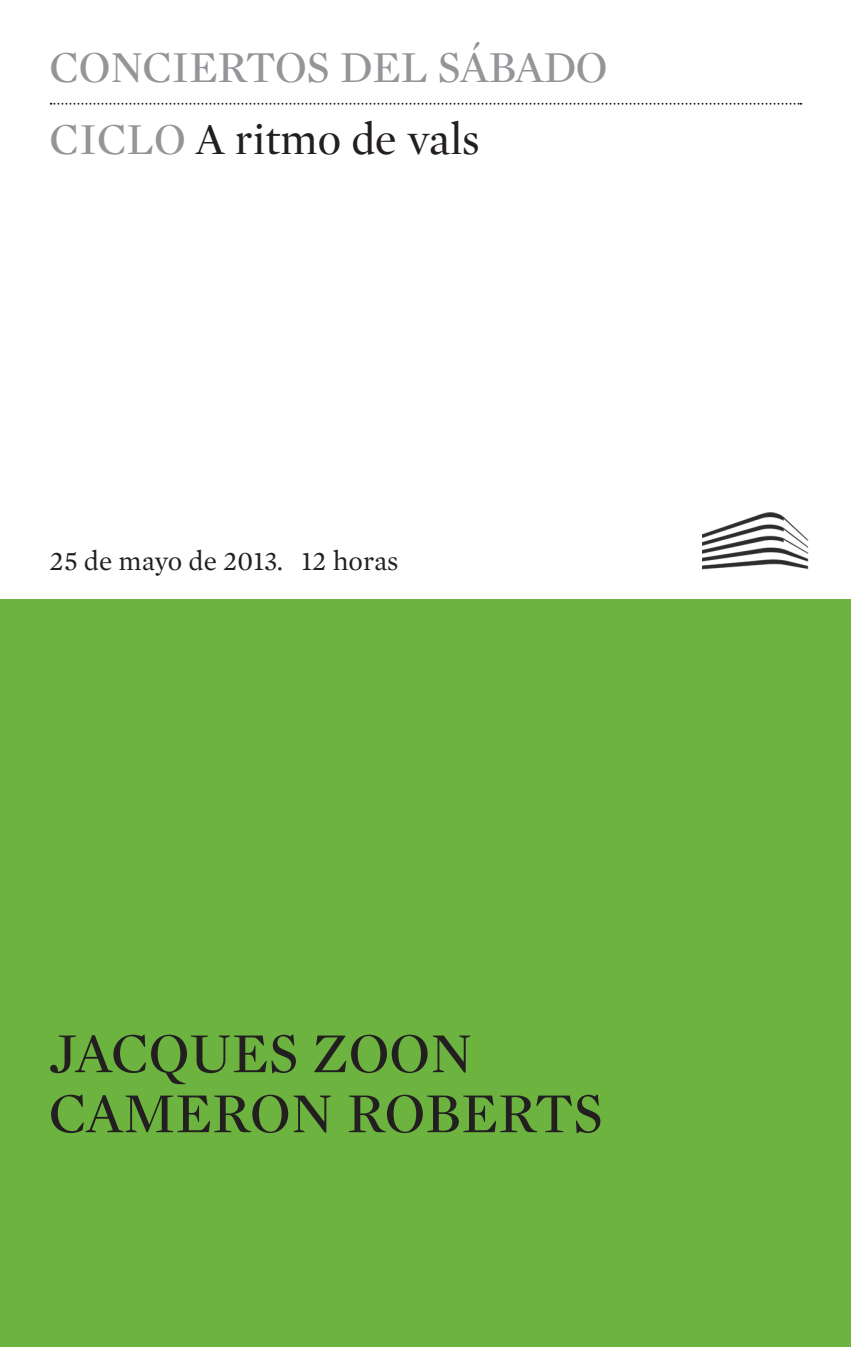
<style>
.page{position:relative;width:851px;height:1347px;background:#fff}
.page>*{position:absolute;margin:0;border:0;box-sizing:border-box;transform-origin:0 0}
.t1{font:57.5px "Mercury Display";color:#231f20}
._1_Portada_Concierto{font:45px "Mercury Display";letter-spacing:-.01em;color:#939598}
._2_Programa_standard{font:45px "Mercury Display";color:#231f20}
._1_Portada_fecha{font:27.5px "Mercury Text G1";color:#231f20}
.s1{color:#939598}
</style>
<div class="page">
<div style="left:0;top:599px;width:850px;height:747px;background:#6cb43f"></div>
<svg style="left:51px;top:103px;width:750px;height:2px"></svg>
<img style="left:702px;top:512px;width:106px;height:58px">
<p class="_1_Portada_Concierto" style="left:50px;top:36px;width:559px">CONCIERTOS DEL SÁBADO</p>
<p class="_2_Programa_standard" style="left:50px;top:108px;width:431px"><span class="s1">CICLO</span> A ritmo de vals</p>
<p class="_1_Portada_fecha" style="left:50px;top:541px;width:350px">25 de mayo de 2013. 12 horas</p>
<p class="t1" style="left:49px;top:1013px;width:425px">JACQUES ZOON</p>
<p class="t1" style="left:49px;top:1073px;width:556px">CAMERON ROBERTS</p>
</div>
